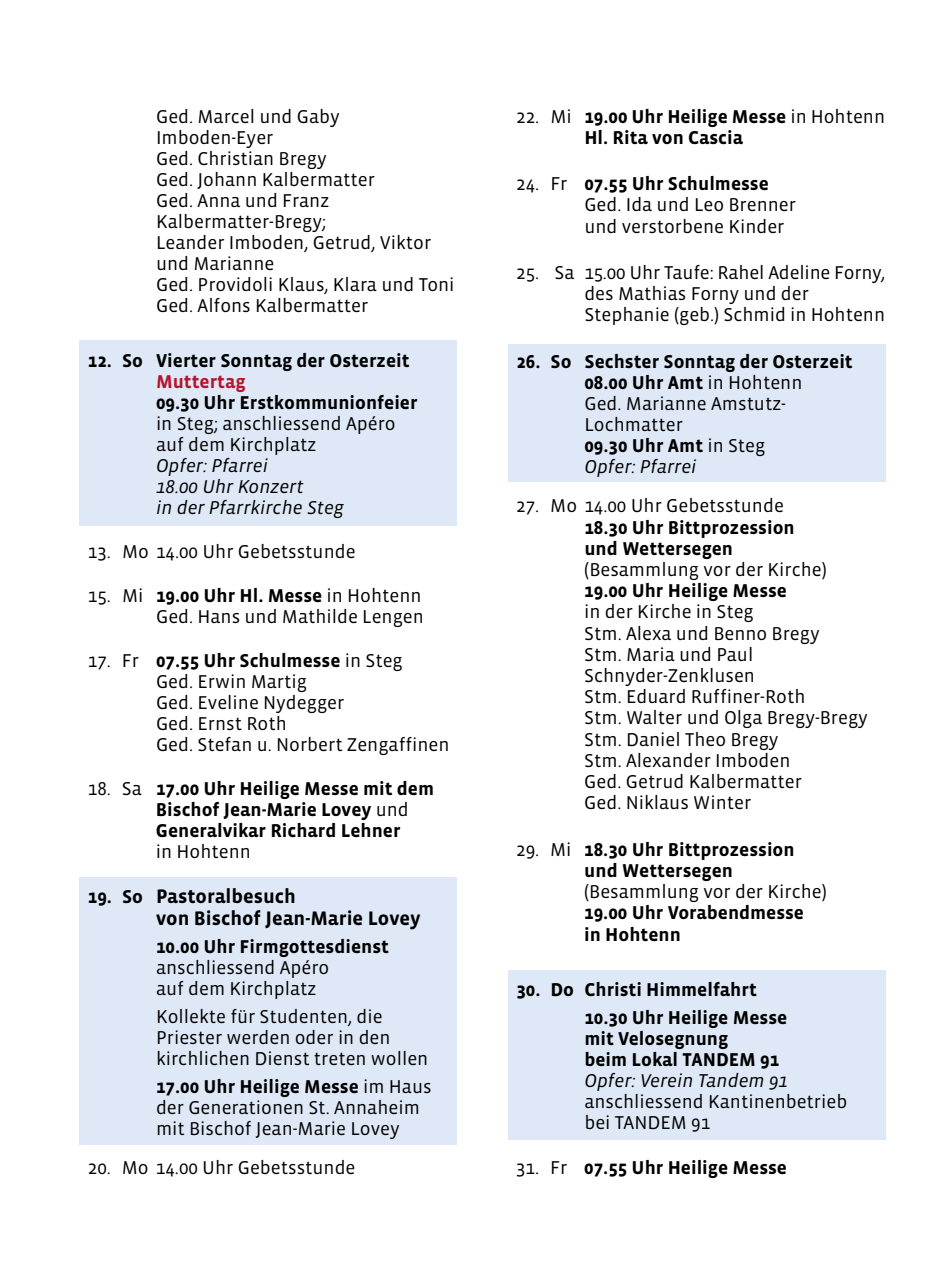
<style>
.page{position:relative;width:942px;height:1276px;background:#fff}
.page>*{position:absolute;margin:0;border:0;box-sizing:border-box;transform-origin:0 0}
.t1{font:700 20px/22px "Vista Sans";color:#000}
.t2{font:19px/21px "Vista Sans";color:#000}
.t3{font:700 19px/21px "Vista Sans";color:#000}
.t4{font:italic 19px/21px "Vista Sans";color:#000}
.t5{font:700 19px "Vista Sans";color:#b7142c}
.s1{font-weight:700}
.s2{font-weight:400}
.s3{font-size:19px}
.s4{font-weight:400;font-style:italic}
</style>
<div class="page">
<div style="left:507px;top:344px;width:377px;height:138px;background:#dee8f6"></div>
<div style="left:79px;top:340px;width:377px;height:185px;background:#dee8f6"></div>
<div style="left:79px;top:877px;width:377px;height:268px;background:#dee8f6"></div>
<div style="left:507px;top:970px;width:377px;height:169px;background:#dee8f6"></div>
<p class="t2" style="left:156px;top:106px;width:300px">Ged. Marcel und Gaby<br>Imboden-Eyer<br>Ged. Christian Bregy<br>Ged. Johann Kalbermatter<br>Ged. Anna und Franz<br>Kalbermatter-Bregy;<br>Leander Imboden, Getrud, Viktor und Marianne<br>Ged. Providoli Klaus, Klara und Toni<br>Ged. Alfons Kalbermatter</p>
<p class="t3" style="left:88px;top:350px;width:323px">12. So Vierter Sonntag der Osterzeit</p>
<p class="t5" style="left:156px;top:371px;width:91px">Muttertag</p>
<p class="t3" style="left:156px;top:392px;width:263px">09.30 Uhr Erstkommunionfeier</p>
<p class="t2" style="left:156px;top:413px;width:241px">in Steg; anschliessend Apéro auf dem Kirchplatz</p>
<p class="t4" style="left:156px;top:455px;width:190px">Opfer: Pfarrei<br>18.00 Uhr Konzert<br>in der Pfarrkirche Steg</p>
<p class="t2" style="left:88px;top:541px;width:269px">13. Mo 14.00 Uhr Gebetsstunde</p>
<p class="t2" style="left:88px;top:585px;width:337px;text-align:right">15. Mi <span class="s1">19.00 Uhr Hl. Messe</span> in Hohtenn<br>Ged. Hans und Mathilde Lengen</p>
<p class="t2" style="left:156px;top:650px;width:295px;text-indent:-68px">17. Fr <span class="s1">07.55 Uhr Schulmesse</span> in Steg<br>Ged. Erwin Martig<br>Ged. Eveline Nydegger<br>Ged. Ernst Roth<br>Ged. Stefan u. Norbert Zengaffinen</p>
<p class="t3" style="left:156px;top:778px;width:279px;text-indent:-68px"><span class="s2">18. Sa</span> 17.00 Uhr Heilige Messe mit dem<br>Bischof Jean-Marie Lovey <span class="s2">und<br></span>Generalvikar Richard Lehner</p>
<p class="t2" style="left:156px;top:841px;width:96px">in Hohtenn</p>
<p class="t1" style="left:156px;top:886px;width:266px;text-indent:-68px"><span class="s3">19. So</span> Pastoralbesuch<br>von Bischof Jean-Marie Lovey</p>
<p class="t3" style="left:156px;top:936px;width:234px">10.00 Uhr Firmgottesdienst</p>
<p class="t2" style="left:156px;top:957px;width:175px">anschliessend Apéro auf dem Kirchplatz</p>
<p class="t2" style="left:156px;top:1006px;width:274px">Kollekte für Studenten, die<br>Priester werden oder in den kirchlichen Dienst treten wollen</p>
<p class="t2" style="left:156px;top:1076px;width:277px"><span class="s1">17.00 Uhr Heilige Messe</span> im Haus der Generationen St. Annaheim mit Bischof Jean-Marie Lovey</p>
<p class="t2" style="left:88px;top:1157px;width:269px">20. Mo 14.00 Uhr Gebetsstunde</p>
<p class="t3" style="left:584px;top:106px;width:302px;text-indent:-68px"><span class="s2">22. Mi</span> 19.00 Uhr Heilige Messe <span class="s2">in Hohtenn<br></span>Hl. Rita von Cascia</p>
<p class="t2" style="left:584px;top:174px;width:213px;text-indent:-68px">24. Fr <span class="s1">07.55 Uhr Schulmesse<br></span>Ged. Ida und Leo Brenner und verstorbene Kinder</p>
<p class="t2" style="left:584px;top:262px;width:302px;text-indent:-68px">25. Sa 15.00 Uhr Taufe: Rahel Adeline Forny, des Mathias Forny und der<br>Stephanie (geb.) Schmid in Hohtenn</p>
<p class="t3" style="left:584px;top:351px;width:270px;text-indent:-68px">26. So Sechster Sonntag der Osterzeit<br>08.00 Uhr Amt <span class="s2">in Hohtenn<br>Ged. Marianne Amstutz-<br>Lochmatter<br></span>09.30 Uhr Amt <span class="s2">in Steg<br></span><span class="s4">Opfer: Pfarrei</span></p>
<p class="t2" style="left:516px;top:496px;width:269px">27. Mo 14.00 Uhr Gebetsstunde</p>
<p class="t3" style="left:584px;top:517px;width:212px">18.30 Uhr Bittprozession und Wettersegen</p>
<p class="t2" style="left:584px;top:559px;width:244px">(Besammlung vor der Kirche)</p>
<p class="t3" style="left:584px;top:580px;width:204px">19.00 Uhr Heilige Messe</p>
<p class="t2" style="left:584px;top:602px;width:285px">in der Kirche in Steg<br>Stm. Alexa und Benno Bregy<br>Stm. Maria und Paul<br>Schnyder-Zenklusen<br>Stm. Eduard Ruffiner-Roth<br>Stm. Walter und Olga Bregy-Bregy<br>Stm. Daniel Theo Bregy<br>Stm. Alexander Imboden<br>Ged. Getrud Kalbermatter<br>Ged. Niklaus Winter</p>
<p class="t3" style="left:516px;top:839px;width:280px;text-align:center"><span class="s2">29. Mi</span> 18.30 Uhr Bittprozession und Wettersegen</p>
<p class="t2" style="left:584px;top:881px;width:244px">(Besammlung vor der Kirche)</p>
<p class="t3" style="left:584px;top:902px;width:221px">19.00 Uhr Vorabendmesse in Hohtenn</p>
<p class="t3" style="left:584px;top:976px;width:204px;line-height:28px;text-indent:-68px">30. Do Christi Himmelfahrt<br>10.30 Uhr Heilige Messe</p>
<p class="t3" style="left:584px;top:1028px;width:196px">mit Velosegnung<br>beim Lokal TANDEM 91</p>
<p class="t4" style="left:584px;top:1070px;width:205px">Opfer: Verein Tandem 91</p>
<p class="t2" style="left:584px;top:1091px;width:264px">anschliessend Kantinenbetrieb bei TANDEM 91</p>
<p class="t3" style="left:516px;top:1157px;width:272px"><span class="s2">31. Fr</span> 07.55 Uhr Heilige Messe</p>
</div>
